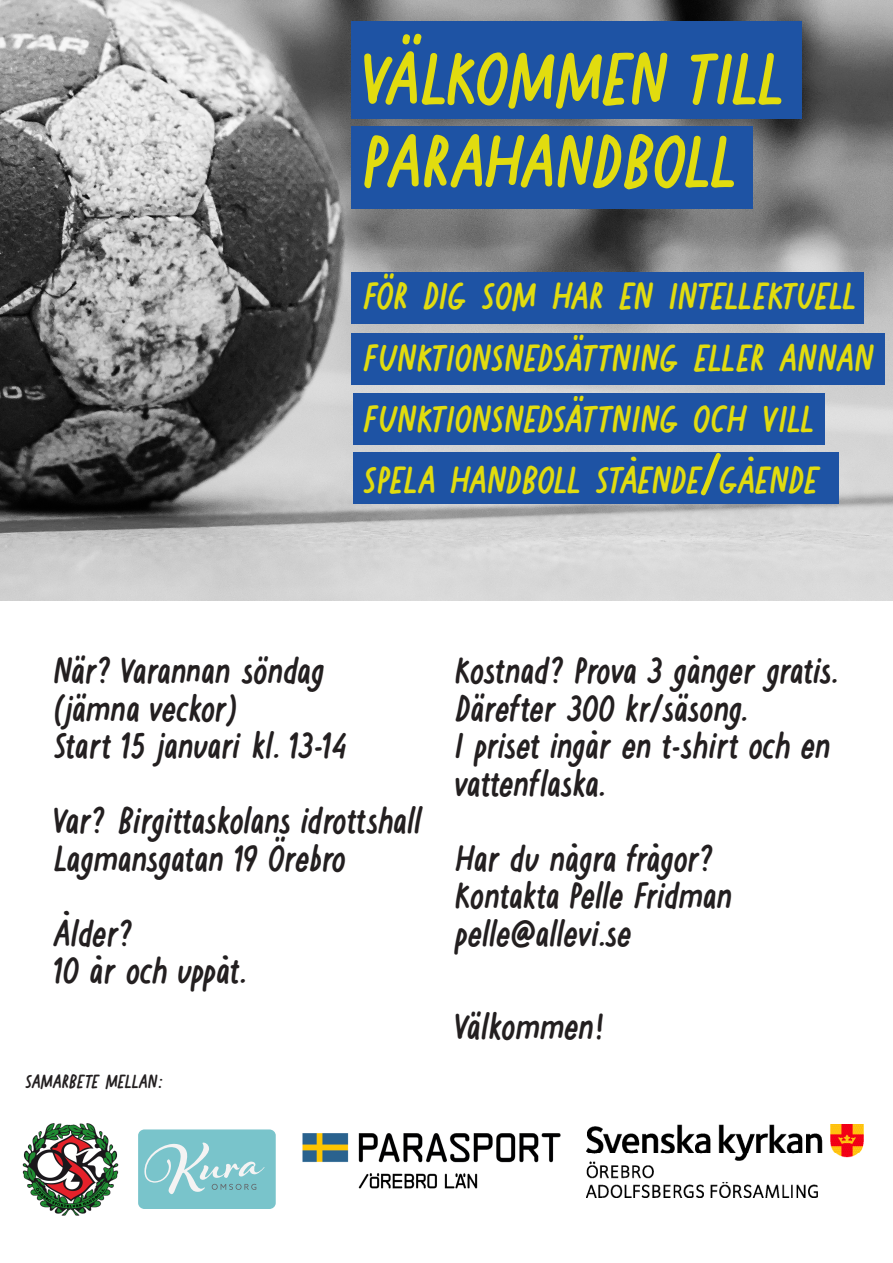
<style>
.page{position:relative;width:893px;height:1263px;background:#fff}
.page>*{position:absolute;margin:0;border:0;box-sizing:border-box;transform-origin:0 0}
.t1{font:69px "Post Box";letter-spacing:-.01em;color:#e1dc0f}
.t2{font:35.7px/61.2px "Post Box";color:#e1dc0f}
.t3{font:35.7px "Post Box";letter-spacing:-.02em;color:#e1dc0f}
.t4{font:34.5px/37.5px "Post Box";color:#231f20}
.t5{font:18px "Post Box";color:#231f20}
.s1{font-size:51px}
</style>
<div class="page">
<img style="left:0;top:0;width:893px;height:600px">
<img style="left:302px;top:1133px;width:259px;height:56px">
<img style="left:22px;top:1123px;width:97px;height:93px">
<img style="left:587px;top:1124px;width:277px;height:73px">
<div style="left:351px;top:21px;width:450px;height:98px;background:#1e53a4"></div>
<div style="left:138px;top:1129px;width:138px;height:80px;background:#79c4cb;border-radius:6px"></div>
<svg style="left:144px;top:1142px;width:121px;height:52px"></svg>
<div style="left:351px;top:126px;width:402px;height:83px;background:#1e53a4"></div>
<div style="left:351px;top:272px;width:513px;height:51px;background:#1e53a4"></div>
<div style="left:351px;top:333px;width:533px;height:51px;background:#1e53a4"></div>
<div style="left:354px;top:394px;width:471px;height:51px;background:#1e53a4"></div>
<div style="left:354px;top:453px;width:485px;height:51px;background:#1e53a4"></div>
<p class="t1" style="left:364px;top:30px;width:421px">VÄLKOMMEN TILL</p>
<p class="t1" style="left:364px;top:113px;width:374px">PARAHANDBOLL</p>
<p class="t2" style="left:364px;top:266px;width:513px">FÖR DIG SOM HAR EN INTELLEKTUELL<br>FUNKTIONSNEDSÄTTNING ELLER ANNAN<br>FUNKTIONSNEDSÄTTNING OCH VILL</p>
<p class="t3" style="left:364px;top:455px;width:458px">SPELA HANDBOLL STÅENDE<span class="s1">/</span>GÅENDE</p>
<p class="t4" style="left:54px;top:652px;width:294px">När? Varannan söndag (jämna veckor)<br>Start 15 januari kl. 13-14</p>
<p class="t4" style="left:54px;top:802px;width:371px">Var? Birgittaskolans idrottshall<br>Lagmansgatan 19 Örebro</p>
<p class="t4" style="left:54px;top:914px;width:80px">Ålder?</p>
<p class="t4" style="left:54px;top:952px;width:193px">10 år och uppåt.</p>
<p class="t5" style="left:26px;top:1069px;width:139px">SAMARBETE MELLAN:</p>
<p class="t4" style="left:456px;top:652px;width:383px">Kostnad? Prova 3 gånger gratis.<br>Därefter 300 kr/säsong.</p>
<p class="t4" style="left:456px;top:727px;width:377px">I priset ingår en t-shirt och en vattenflaska.</p>
<p class="t4" style="left:456px;top:839px;width:259px">Har du några frågor?</p>
<p class="t4" style="left:456px;top:877px;width:279px">Kontakta Pelle Fridman</p>
<p class="t4" style="left:456px;top:914px;width:178px">pelle@allevi.se</p>
<p class="t4" style="left:456px;top:1007px;width:150px">Välkommen!</p>
</div>
